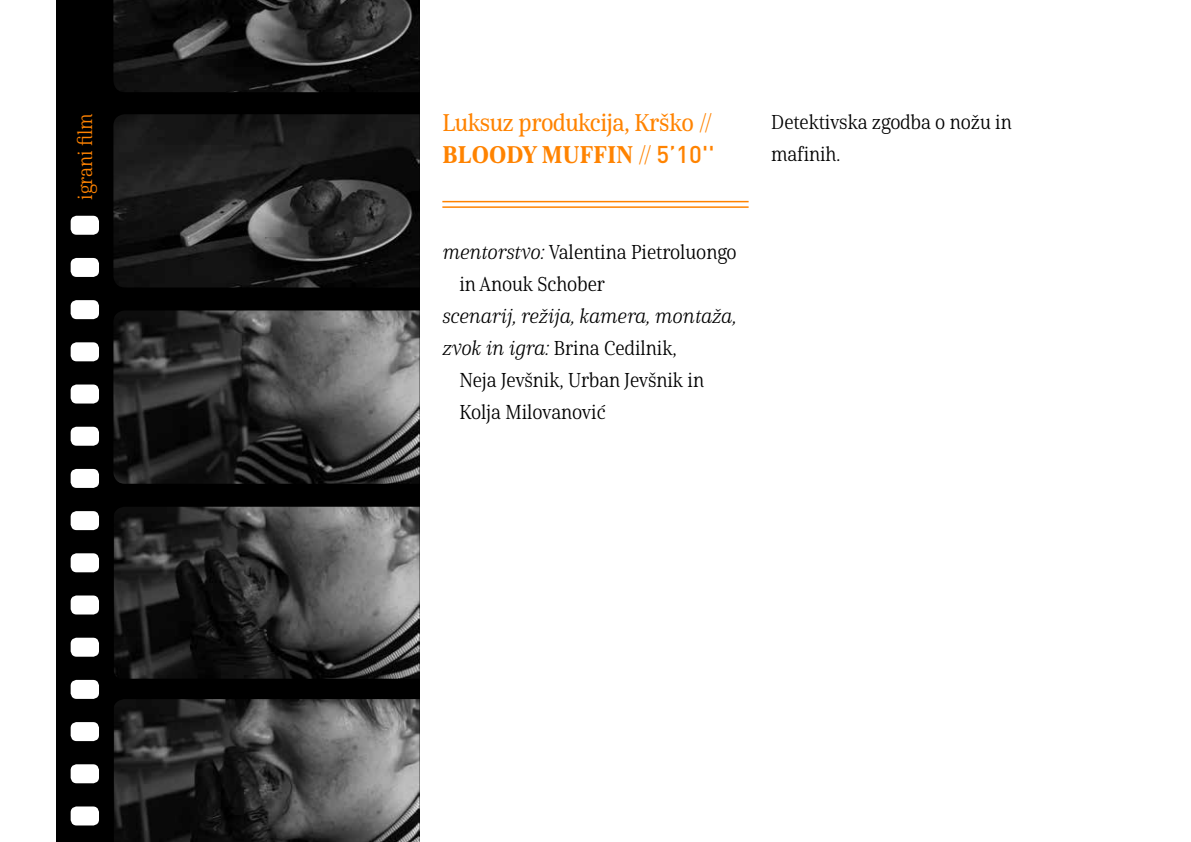
<style>
.page{position:relative;width:1191px;height:842px;background:#fff}
.page>*{position:absolute;margin:0;border:0;box-sizing:border-box;transform-origin:0 0}
.t1{font:24px "Cabrito Serif Con Med";letter-spacing:-.015em;color:#ff8300}
.t2{font:24px "Cabrito Serif Con Bla";letter-spacing:.01em;color:#ff8300}
.t3{font:20px/32px "Cabrito Serif Con Reg";color:#000}
.t4{font:20px "Cabrito Serif Con Reg It";color:#000}
.t5{font:20px "Cabrito Serif Con Reg";color:#ff8300}
.s1{font-family:"Cabrito Serif Con Med"}
.s2{font-family:"DIN BU Medium"}
.s3{font-family:"Cabrito Serif Con Reg It"}
</style>
<div class="page">
<hr style="left:442px;top:201px;width:306px;height:1px;background:#ff8300">
<hr style="left:442px;top:206px;width:306px;height:2px;background:#ff8300">
<div style="left:56px;top:0;width:364px;height:842px;background:#000"></div>
<img style="left:113px;top:0;width:307px;height:92px">
<img style="left:113px;top:114px;width:307px;height:173px">
<img style="left:113px;top:310px;width:307px;height:174px">
<img style="left:114px;top:507px;width:306px;height:172px">
<div style="left:71px;top:427px;width:28px;height:19px;background:#fff;border-radius:6px"></div>
<div style="left:71px;top:258px;width:28px;height:19px;background:#fff;border-radius:6px"></div>
<div style="left:71px;top:722px;width:28px;height:19px;background:#fff;border-radius:6px"></div>
<div style="left:71px;top:553px;width:28px;height:19px;background:#fff;border-radius:6px"></div>
<div style="left:71px;top:511px;width:28px;height:19px;background:#fff;border-radius:6px"></div>
<div style="left:71px;top:806px;width:28px;height:19px;background:#fff;border-radius:6px"></div>
<div style="left:71px;top:342px;width:28px;height:19px;background:#fff;border-radius:6px"></div>
<div style="left:71px;top:638px;width:28px;height:19px;background:#fff;border-radius:6px"></div>
<div style="left:71px;top:469px;width:28px;height:19px;background:#fff;border-radius:6px"></div>
<div style="left:71px;top:764px;width:28px;height:19px;background:#fff;border-radius:6px"></div>
<div style="left:71px;top:300px;width:28px;height:19px;background:#fff;border-radius:6px"></div>
<div style="left:71px;top:595px;width:28px;height:19px;background:#fff;border-radius:6px"></div>
<div style="left:71px;top:384px;width:28px;height:19px;background:#fff;border-radius:6px"></div>
<div style="left:71px;top:680px;width:28px;height:19px;background:#fff;border-radius:6px"></div>
<img style="left:114px;top:699px;width:306px;height:143px">
<div style="left:71px;top:216px;width:28px;height:19px;background:#fff;border-radius:6px"></div>
<p class="t5" style="left:74px;top:200px;width:88px;rotate:-90deg">igrani film</p>
<p class="t1" style="left:442px;top:109px;width:271px">Luksuz produkcija, Krško //</p>
<p class="t2" style="left:442px;top:140px;width:274px">BLOODY MUFFIN <span class="s1">//</span> <span class="s2">5’10''</span></p>
<p class="t3" style="left:459px;top:237px;width:279px;text-indent:-17px"><span class="s3">mentorstvo:</span> Valentina Pietroluongo in Anouk Schober</p>
<p class="t4" style="left:442px;top:305px;width:295px">scenarij, režija, kamera, montaža,</p>
<p class="t3" style="left:459px;top:333px;width:246px;text-indent:-17px"><span class="s3">zvok in igra:</span> Brina Cedilnik,<br>Neja Jevšnik, Urban Jevšnik in<br>Kolja Milovanović</p>
<p class="t3" style="left:771px;top:106px;width:242px">Detektivska zgodba o nožu in mafinih.</p>
</div>
